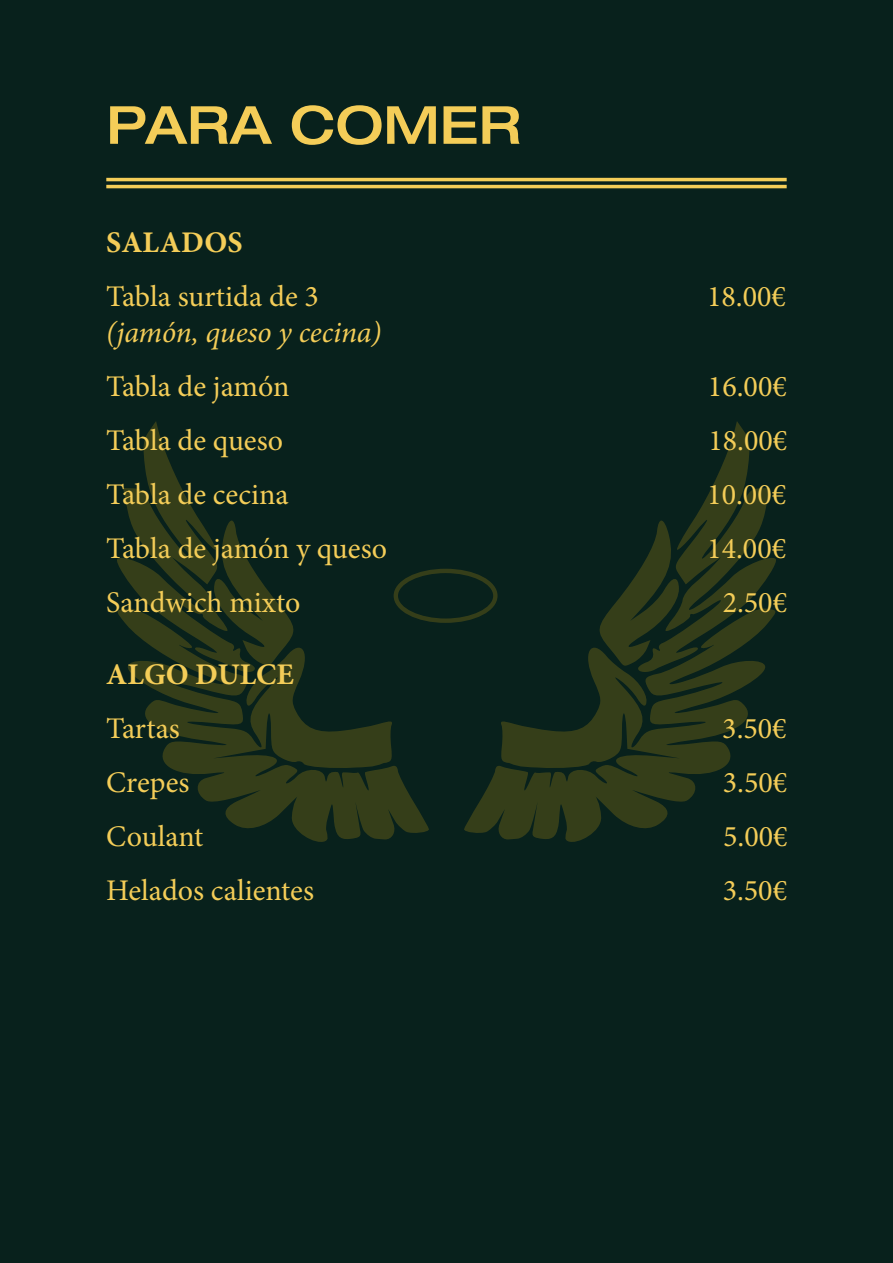
<style>
.page{position:relative;width:893px;height:1263px;background:#08211c}
.page>*{position:absolute;margin:0;border:0;box-sizing:border-box;transform-origin:0 0}
.t1{font:500 expanded 52.5px "Helvetica Neue LT Std";color:#f4cd58}
.t2{font:30px "Minion Pro";color:#f4cd58}
.t3{font:italic 30px "Minion Pro";letter-spacing:-.005em;color:#f4cd58}
.t4{font:700 30px "Minion Pro";color:#f4cd58}
</style>
<div class="page">
<svg style="left:429px;top:569px;width:35px;height:54px"></svg>
<svg style="left:464px;top:421px;width:312px;height:421px"></svg>
<svg style="left:117px;top:421px;width:312px;height:421px"></svg>
<hr style="left:106px;top:178px;width:681px;height:3px;background:#f4cd58">
<hr style="left:106px;top:185px;width:681px;height:3px;background:#f4cd58">
<h1 class="t1" style="left:106px;top:92px;width:417px">PARA COMER</h1>
<p class="t4" style="left:106px;top:221px;width:138px">SALADOS</p>
<p class="t2" style="left:106px;top:276px;width:214px">Tabla surtida de 3</p>
<p class="t2" style="left:707px;top:276px;width:80px">18.00€</p>
<p class="t3" style="left:106px;top:312px;width:277px">(jamón, queso y cecina)</p>
<p class="t2" style="left:106px;top:366px;width:185px">Tabla de jamón</p>
<p class="t2" style="left:708px;top:366px;width:80px">16.00€</p>
<p class="t2" style="left:106px;top:420px;width:178px">Tabla de queso</p>
<p class="t2" style="left:708px;top:420px;width:80px">18.00€</p>
<p class="t2" style="left:106px;top:474px;width:184px">Tabla de cecina</p>
<p class="t2" style="left:707px;top:474px;width:80px">10.00€</p>
<p class="t2" style="left:106px;top:528px;width:282px">Tabla de jamón y queso</p>
<p class="t2" style="left:707px;top:528px;width:80px">14.00€</p>
<p class="t2" style="left:106px;top:582px;width:196px">Sandwich mixto</p>
<p class="t2" style="left:723px;top:582px;width:66px">2.50€</p>
<p class="t4" style="left:106px;top:653px;width:189px">ALGO DULCE</p>
<p class="t2" style="left:106px;top:708px;width:75px">Tartas</p>
<p class="t2" style="left:722px;top:708px;width:66px">3.50€</p>
<p class="t2" style="left:106px;top:762px;width:85px">Crepes</p>
<p class="t2" style="left:723px;top:762px;width:66px">3.50€</p>
<p class="t2" style="left:106px;top:816px;width:99px">Coulant</p>
<p class="t2" style="left:723px;top:816px;width:66px">5.00€</p>
<p class="t2" style="left:106px;top:870px;width:209px">Helados calientes</p>
<p class="t2" style="left:723px;top:870px;width:66px">3.50€</p>
</div>
